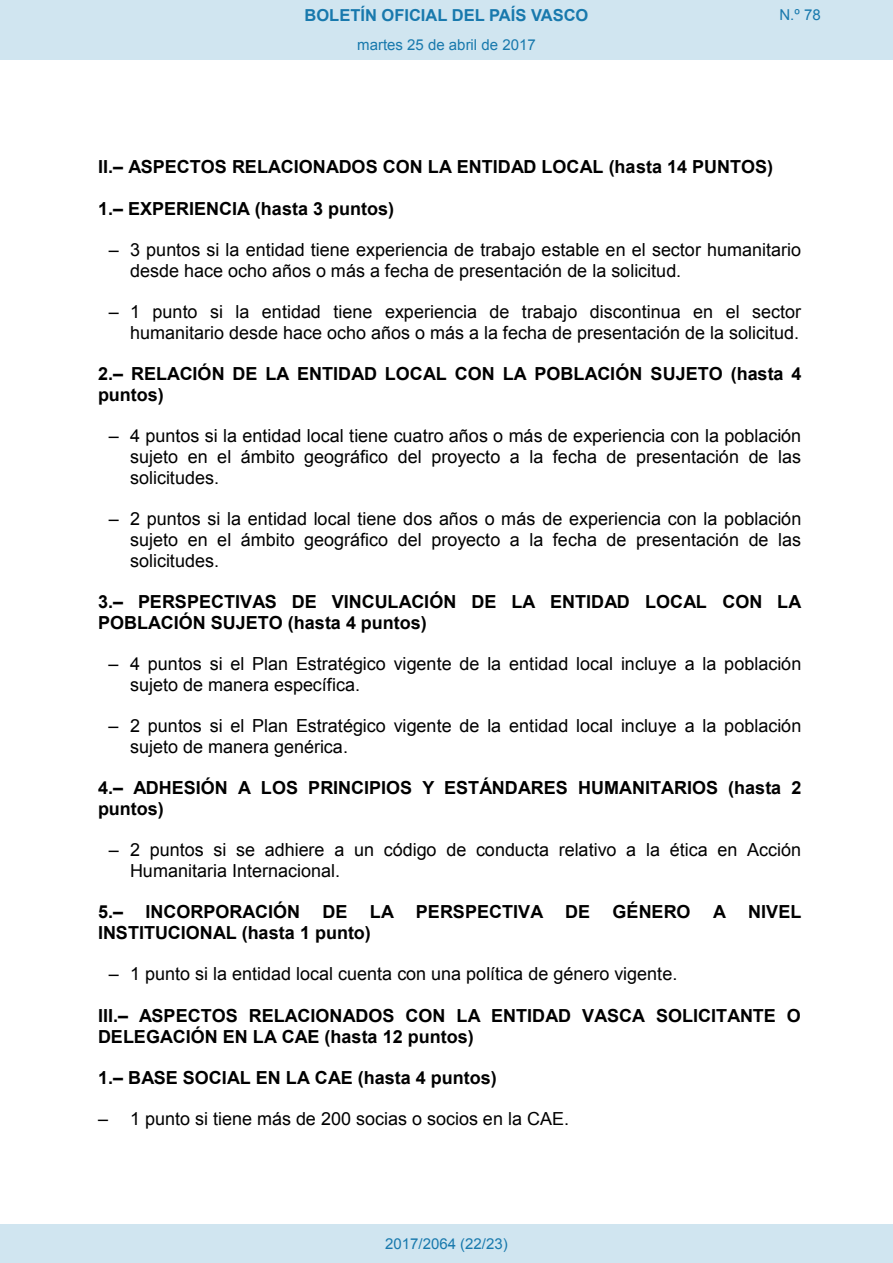
<style>
.page{position:relative;width:893px;height:1263px;background:#fff}
.page>*{position:absolute;margin:0;border:0;box-sizing:border-box;transform-origin:0 0}
.t1{font:18px/20.7px "Arial";color:#000}
.t2{font:700 18px/20.7px "Arial";color:#000}
.t3{font:700 16.5px "Arial";color:#1879ad}
.Paginacion_Centro{font:15px "Arial";color:#1879ad}
</style>
<div class="page">
<div style="left:0;top:0;width:893px;height:60px;background:#d0e5f0"></div>
<div style="left:0;top:1225px;width:893px;height:38px;background:#d0e5f0"></div>
<p class="t3" style="left:305px;top:4px;width:285px">BOLETÍN OFICIAL DEL PAÍS VASCO</p>
<p class="Paginacion_Centro" style="left:779px;top:5px;width:43px">N.º 78</p>
<p class="Paginacion_Centro" style="left:357px;top:35px;width:180px">martes 25 de abril de 2017</p>
<p class="t2" style="left:98px;top:157px;width:677px">II.– ASPECTOS RELACIONADOS CON LA ENTIDAD LOCAL (hasta 14 PUNTOS)</p>
<p class="t2" style="left:98px;top:199px;width:298px">1.– EXPERIENCIA (hasta 3 puntos)</p>
<p class="t1" style="left:130px;top:240px;width:673px;text-indent:-21px">– 3 puntos si la entidad tiene experiencia de trabajo estable en el sector humanitario desde hace ocho años o más a fecha de presentación de la solicitud.</p>
<p class="t1" style="left:109px;top:302px;width:694px;text-align:right">– 1 punto si la entidad tiene experiencia de trabajo discontinua en el sector humanitario desde hace ocho años o más a la fecha de presentación de la solicitud.</p>
<p class="t2" style="left:98px;top:364px;width:705px">2.– RELACIÓN DE LA ENTIDAD LOCAL CON LA POBLACIÓN SUJETO (hasta 4 puntos)</p>
<p class="t1" style="left:130px;top:426px;width:673px;text-align:justify;text-indent:-21px">– 4 puntos si la entidad local tiene cuatro años o más de experiencia con la población sujeto en el ámbito geográfico del proyecto a la fecha de presentación de las solicitudes.</p>
<p class="t1" style="left:130px;top:509px;width:673px;text-align:justify;text-indent:-21px">– 2 puntos si la entidad local tiene dos años o más de experiencia con la población sujeto en el ámbito geográfico del proyecto a la fecha de presentación de las solicitudes.</p>
<p class="t2" style="left:98px;top:592px;width:705px">3.– PERSPECTIVAS DE VINCULACIÓN DE LA ENTIDAD LOCAL CON LA<br>POBLACIÓN SUJETO (hasta 4 puntos)</p>
<p class="t1" style="left:130px;top:654px;width:673px;text-indent:-21px">– 4 puntos si el Plan Estratégico vigente de la entidad local incluye a la población sujeto de manera específica.</p>
<p class="t1" style="left:130px;top:716px;width:673px;text-indent:-21px">– 2 puntos si el Plan Estratégico vigente de la entidad local incluye a la población sujeto de manera genérica.</p>
<p class="t2" style="left:98px;top:778px;width:705px">4.– ADHESIÓN A LOS PRINCIPIOS Y ESTÁNDARES HUMANITARIOS (hasta 2 puntos)</p>
<p class="t1" style="left:130px;top:840px;width:673px;text-indent:-21px">– 2 puntos si se adhiere a un código de conducta relativo a la ética en Acción<br>Humanitaria Internacional.</p>
<p class="t2" style="left:98px;top:902px;width:594px">5.– INCORPORACIÓN DE LA PERSPECTIVA DE GÉNERO</p>
<p class="t2" style="left:713px;top:902px;width:90px">A NIVEL</p>
<p class="t2" style="left:98px;top:923px;width:274px">INSTITUCIONAL (hasta 1 punto)</p>
<p class="t1" style="left:109px;top:964px;width:570px">– 1 punto si la entidad local cuenta con una política de género vigente.</p>
<p class="t2" style="left:98px;top:1006px;width:704px">III.– ASPECTOS RELACIONADOS CON LA ENTIDAD VASCA SOLICITANTE O<br>DELEGACIÓN EN LA CAE (hasta 12 puntos)</p>
<p class="t2" style="left:98px;top:1068px;width:400px">1.– BASE SOCIAL EN LA CAE (hasta 4 puntos)</p>
<p class="t1" style="left:98px;top:1109px;width:473px">– 1 punto si tiene más de 200 socias o socios en la CAE.</p>
<p class="Paginacion_Centro" style="left:385px;top:1234px;width:124px">2017/2064 (22/23)</p>
</div>
